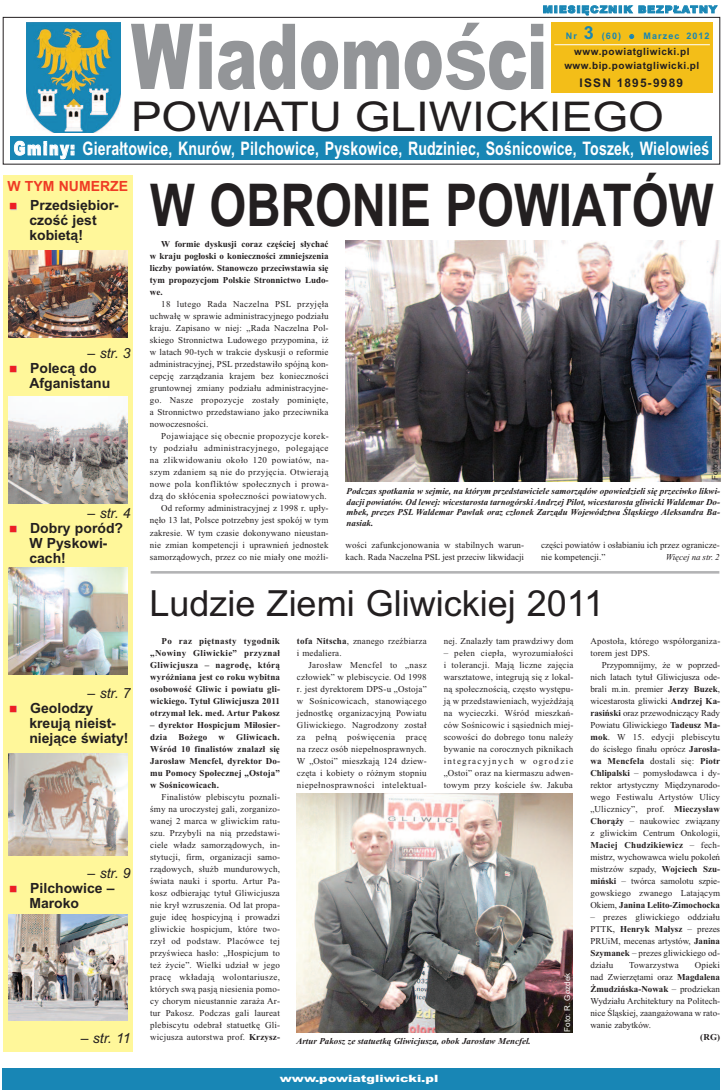
<style>
.page{position:relative;width:723px;height:1092px;background:#fff}
.page>*{position:absolute;margin:0;border:0;box-sizing:border-box;transform-origin:0 0}
.t1{font:900 91px "Arial";color:#939598;scale:.68 1}
.t2{font:700 59px "Arial";color:#231f20;scale:.8 1}
.t3{font:41px "Arial";color:#231f20;scale:1.12 1}
.t4{font:36px "Arial";color:#231f20}
.t5{font:700 18.6px "Arial";letter-spacing:.01em;color:#fff;scale:.76 1}
.t6{font:700 14px/15px "Arial";color:#231f20}
.t7{font:italic 14px "Arial";color:#231f20}
.t8{font:700 14px "Arial";color:#ef3c25}
.t9{font:700 11.9px "Arial";letter-spacing:.1em;color:#231f20}
.t10{font:700 10px/14.5px "Arial";letter-spacing:.05em;color:#231f20;text-align:center}
.t11{font:900 10px "Arial";color:#fff;scale:1.28 1}
.t12{font:900 10px "Arial";letter-spacing:.1em;color:#1886b5;scale:1.06 1}
.t13{font:9px/12px "Times New Roman";letter-spacing:.02em;color:#231f20;text-align:justify}
.t14{font:700 9px/12px "Times New Roman";letter-spacing:.015em;color:#231f20;text-align:justify}
.t15{font:9px/12px "Times New Roman";letter-spacing:.04em;color:#231f20;text-align:right}
.t16{font:italic 700 9px/10.8px "Times New Roman";color:#231f20;text-align:justify}
.t17{font:9px/12px "Times New Roman";color:#231f20}
.t18{font:700 9px "Arial";letter-spacing:.12em;color:#1886b5}
.t19{font:italic 9px "Times New Roman";color:#231f20}
.t20{font:8px "Arial";color:#fff}
.t21{font:8px "Arial";color:#231f20}
.s1{font-weight:700}
.s2{font-weight:900}
.s3{font-size:18px}
</style>
<div class="page">
<div style="left:3px;top:1067px;width:717px;height:22px;background:#1886b5"></div>
<div style="left:3px;top:17px;width:717px;height:147px;border:1px solid #231f20"></div>
<img style="left:26px;top:22px;width:94px;height:110px">
<div style="left:10px;top:136px;width:702px;height:24px;background:#1886b5"></div>
<div style="left:551px;top:22px;width:162px;height:71px;background:#f3be18"></div>
<hr style="left:554px;top:44px;width:156px;height:1px;background:#fff">
<div style="left:3px;top:175px;width:130px;height:876px;background:#fff79a"></div>
<img style="left:9px;top:250px;width:118px;height:87px">
<img style="left:9px;top:396px;width:118px;height:107px">
<img style="left:9px;top:567px;width:118px;height:107px">
<img style="left:9px;top:753px;width:118px;height:102px">
<img style="left:9px;top:914px;width:118px;height:105px">
<img style="left:346px;top:240px;width:374px;height:241px">
<hr style="left:151px;top:571px;width:568px;height:1px;background:#6c6d70">
<hr style="left:151px;top:573px;width:568px;height:1px;background:#6c6d70">
<img style="left:296px;top:793px;width:277px;height:239px">
<p class="t12" style="left:543px;top:4px;width:166px">MIESIĘCZNIK BEZPŁATNY</p>
<h1 class="t1" style="left:131px;top:4px;width:614px">Wiadomo<span class="s1">ś</span>ci</h1>
<h3 class="t3" style="left:131px;top:93px;width:477px">POWIATU GLIWICKIEGO</h3>
<h3 class="t5" style="left:14px;top:138px;width:917px"><span class="s2">Gminy:</span> Gierałtowice, Knurów, Pilchowice, Pyskowice, Rudziniec, Sośnicowice, Toszek, Wielowieś</h3>
<p class="t18" style="left:566px;top:30px;width:57px">Nr <span class="s3">3</span> (60)</p>
<p class="t18" style="left:643px;top:30px;width:68px">Marzec 2012</p>
<p class="t10" style="left:564px;top:44px;width:137px">www.powiatgliwicki.pl www.bip.powiatgliwicki.pl</p>
<h3 class="t9" style="left:580px;top:75px;width:105px">ISSN 1895-9989</h3>
<h3 class="t8" style="left:7px;top:178px;width:122px">W TYM NUMERZE</h3>
<h3 class="t6" style="left:29px;top:198px;width:91px">Przedsiębior&shy;czość jest kobietą!</h3>
<h3 class="t7" style="left:88px;top:344px;width:45px">– str. 3</h3>
<h3 class="t6" style="left:29px;top:360px;width:82px">Polecą do<br>Afganistanu</h3>
<h3 class="t7" style="left:88px;top:504px;width:45px">– str. 4</h3>
<h3 class="t6" style="left:29px;top:520px;width:95px">Dobry poród?<br>W Pyskowi&shy;cach!</h3>
<h3 class="t7" style="left:88px;top:684px;width:45px">– str. 7</h3>
<h3 class="t6" style="left:29px;top:700px;width:101px">Geolodzy kreują nieist&shy;niejące światy!</h3>
<h3 class="t7" style="left:88px;top:864px;width:45px">– str. 9</h3>
<h3 class="t6" style="left:29px;top:880px;width:87px">Pilchowice –<br>Maroko</h3>
<h3 class="t7" style="left:81px;top:1029px;width:51px">– str. 11</h3>
<h2 class="t2" style="left:150px;top:171px;width:705px">W OBRONIE POWIATÓW</h2>
<p class="t14" style="left:150px;top:238px;width:180px;text-indent:11px">W formie dyskusji coraz częściej słychać w kraju pogłoski o konieczności zmniejszenia liczby powiatów. Stanowczo przeciwstawia się tym propozycjom Polskie Stronnictwo Ludo&shy;we.</p>
<p class="t13" style="left:150px;top:298px;width:180px;text-indent:11px">18 lutego Rada Naczelna PSL przyjęła uchwałę w sprawie administracyjnego podziału kraju. Zapisano w niej: „Rada Naczelna Pol&shy;skiego Stronnictwa Ludowego przypomina, iż w latach 90-tych w trakcie dyskusji o reformie administracyjnej, PSL przedstawiło spójną kon&shy;cepcję zarządzania krajem bez konieczności gruntownej zmiany podziału administracyjne&shy;go. Nasze propozycje zostały pominięte, a Stronnictwo przedstawiano jako przeciwnika nowoczesności.</p>
<p class="t15" style="left:150px;top:430px;width:180px">Pojawiające się obecnie propozycje korek-<br>ty podziału administracyjnego, polegające na zlikwidowaniu około 120 powiatów, na&shy;szym zdaniem są nie do przyjęcia. Otwierają nowe pola konfliktów społecznych i prowa&shy;dzą do skłócenia społeczności powiatowych.<br>Od reformy administracyjnej z 1998 r. upły&shy;nęło 13 lat, Polsce potrzebny jest spokój w tym zakresie. W tym czasie dokonywano nieustan&shy;nie zmian kompetencji i uprawnień jednostek samorządowych, przez co nie miały one możli-</p>
<p class="t21" style="left:710px;top:479px;width:39px;rotate:-90deg">Foto: ARC</p>
<p class="t16" style="left:346px;top:485px;width:375px">Podczas spotkania w sejmie, na którym przedstawiciele samorządów opowiedzieli się przeciwko likwi&shy;dacji powiatów. Od lewej: wicestarosta tarnogórski Andrzej Pilot, wicestarosta gliwicki Waldemar Do&shy;mbek, prezes PSL Waldemar Pawlak oraz członek Zarządu Województwa Śląskiego Aleksandra Ba&shy;nasiak.</p>
<p class="t13" style="left:345px;top:538px;width:180px">wości zafunkcjonowania w stabilnych warun&shy;kach. Rada Naczelna PSL jest przeciw likwidacji</p>
<p class="t17" style="left:541px;top:538px;width:180px">części powiatów i osłabianiu ich przez ogranicze&shy;nie kompetencji.”</p>
<p class="t19" style="left:666px;top:551px;width:55px">Więcej na str. 2</p>
<h3 class="t4" style="left:150px;top:582px;width:456px">Ludzie Ziemi Gliwickiej 2011</h3>
<p class="t14" style="left:150px;top:634px;width:131px;text-indent:11px">Po raz piętnasty tygodnik „Nowiny Gliwickie” przyznał Gliwicjusza – nagrodę, którą wyróżniana jest co roku wybitna osobowość Gliwic i powiatu gli&shy;wickiego. Tytuł Gliwicjusza 2011 otrzymał lek. med. Artur Pakosz</p>
<p class="t14" style="left:150px;top:718px;width:131px">– dyrektor Hospicjum Miłosier&shy;dzia Bożego w Gliwicach.<br>Wśród 10 finalistów znalazł się Jarosław Mencfel, dyrektor Do&shy;mu Pomocy Społecznej „Ostoja” w Sośnicowicach.</p>
<p class="t13" style="left:150px;top:790px;width:131px;text-indent:11px">Finalistów plebiscytu poznali&shy;śmy na uroczystej gali, zorganizo&shy;wanej 2 marca w gliwickim ratu&shy;szu. Przybyli na nią przedstawi&shy;ciele władz samorządowych, in&shy;stytucji, firm, organizacji samo&shy;rządowych, służb mundurowych, świata nauki i sportu. Artur Pa&shy;kosz odbierając tytuł Gliwicjusza nie krył wzruszenia. Od lat propa&shy;guje ideę hospicyjną i prowadzi gliwickie hospicjum, które two&shy;rzył od podstaw. Placówce tej przyświeca hasło: „Hospicjum to też życie”. Wielki udział w jego pracę wkładają wolontariusze, których swą pasją niesienia pomo&shy;cy chorym nieustannie zaraża Ar&shy;tur Pakosz. Podczas gali laureat plebiscytu odebrał statuetkę Gli&shy;wicjusza autorstwa prof. <span class="s1">Krzysz-</span></p>
<p class="t13" style="left:297px;top:634px;width:131px"><span class="s1">tofa Nitscha</span>, znanego rzeźbiarza i medaliera.</p>
<p class="t13" style="left:297px;top:658px;width:131px;text-indent:11px">Jarosław Mencfel to „nasz człowiek” w plebiscycie. Od 1998 r. jest dyrektorem DPS-u „Ostoja” w Sośnicowicach, stanowiącego jednostkę organizacyjną Powiatu Gliwickiego. Nagrodzony został za pełną poświęcenia pracę na rzecz osób niepełnosprawnych.<br>W „Ostoi” mieszkają 124 dziew&shy;częta i kobiety o różnym stopniu niepełnosprawności intelektual-</p>
<p class="t13" style="left:444px;top:634px;width:131px">nej. Znalazły tam prawdziwy dom</p>
<p class="t13" style="left:444px;top:646px;width:131px">– pełen ciepła, wyrozumiałości i tolerancji. Mają liczne zajęcia warsztatowe, integrują się z lokal&shy;ną społecznością, często występu&shy;ją w przedstawieniach, wyjeżdżają na wycieczki. Wśród mieszkań&shy;ców Sośnicowic i sąsiednich miej&shy;scowości do dobrego tonu należy bywanie na corocznych piknikach integracyjnych w ogrodzie „Ostoi” oraz na kiermaszu adwen&shy;towym przy kościele św. Jakuba</p>
<p class="t20" style="left:563px;top:1031px;width:60px;rotate:-90deg">Foto: R. Gozdek</p>
<p class="t16" style="left:296px;top:1035px;width:236px">Artur Pakosz ze statuetką Gliwicjusza, obok Jarosław Mencfel.</p>
<p class="t11" style="left:280px;top:1072px;width:125px">www.powiatgliwicki.pl</p>
<p class="t13" style="left:590px;top:634px;width:131px">Apostoła, którego współorganiza&shy;torem jest DPS.</p>
<p class="t13" style="left:590px;top:658px;width:131px;text-indent:11px">Przypomnijmy, że w poprzed&shy;nich latach tytuł Gliwicjusza ode&shy;brali m.in. premier <span class="s1">Jerzy Buzek</span>, wicestarosta gliwicki <span class="s1">Andrzej Ka&shy;rasiński</span> oraz przewodniczący Rady Powiatu Gliwickiego <span class="s1">Tadeusz Ma&shy;mok</span>. W 15. edycji plebiscytu do ścisłego finału oprócz <span class="s1">Jarosła&shy;wa Mencfela</span> dostali się: <span class="s1">Piotr Chlipalski</span> – pomysłodawca i dy&shy;rektor artystyczny Międzynarodo&shy;wego Festiwalu Artystów Ulicy „Ulicznicy”, prof. <span class="s1">Mieczysław Chorąży</span> – naukowiec związany z gliwickim Centrum Onkologii, <span class="s1">Maciej Chudzikiewicz</span> – fech&shy;mistrz, wychowawca wielu pokoleń mistrzów szpady, <span class="s1">Wojciech Szu&shy;miński</span> – twórca samolotu szpie&shy;gowskiego zwanego Latającym Okiem, <span class="s1">Janina Lelito-Zimochocka</span></p>
<p class="t13" style="left:590px;top:910px;width:131px">– prezes gliwickiego oddziału PTTK, <span class="s1">Henryk Małysz</span> – prezes PRUiM, mecenas artystów, <span class="s1">Janina Szymanek</span> – prezes gliwickiego od&shy;działu</p>
<p class="t13" style="left:590px;top:958px;width:131px;text-indent:104px">Opieki nad Zwierzętami oraz <span class="s1">Magdalena Żmudzińska-Nowak</span> – prodziekan Wydziału Architektury na Politech&shy;nice Śląskiej, zaangażowana w rato&shy;wanie zabytków.</p>
<p class="t14" style="left:700px;top:1030px;width:21px">(RG)</p>
<p class="t13" style="left:629px;top:958px;width:51px">Towarzystwa</p>
</div>
